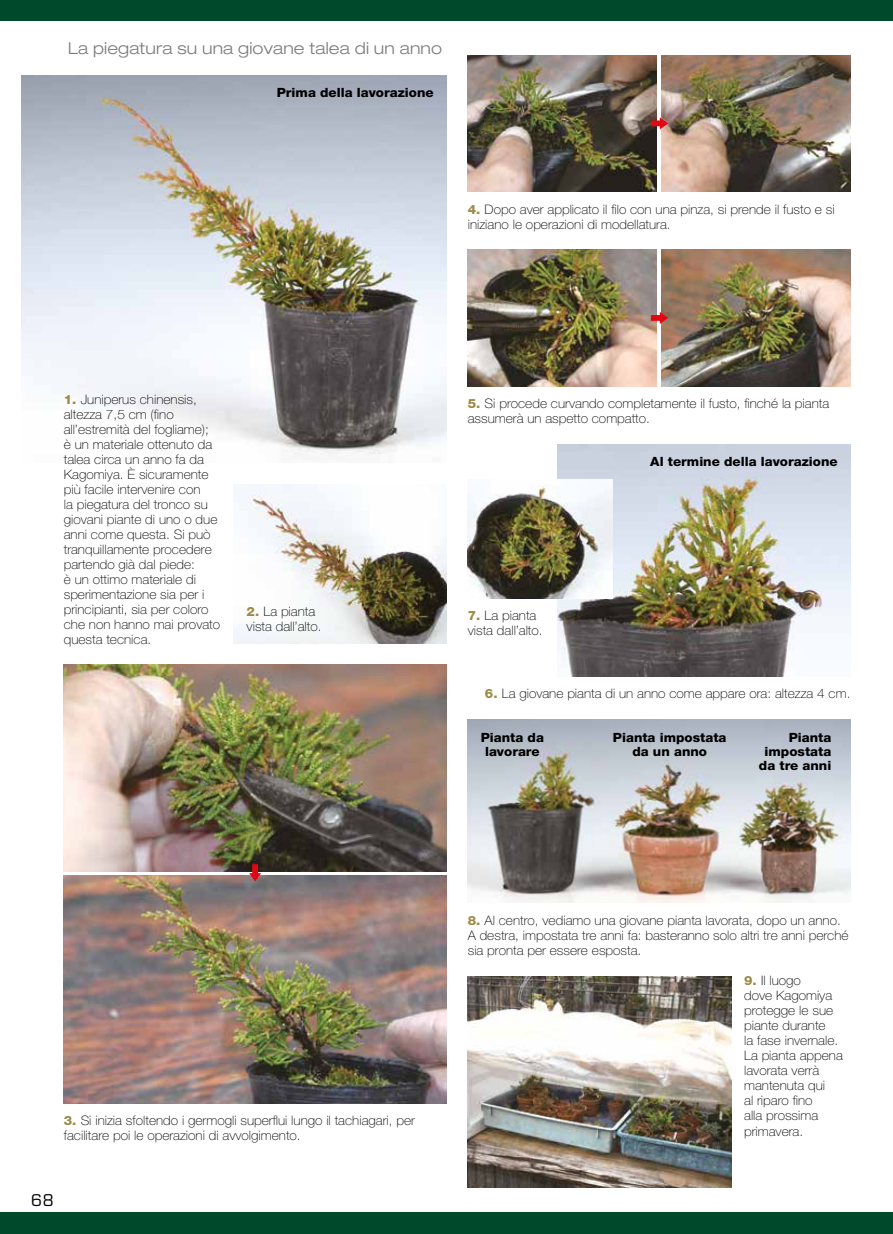
<style>
.page{position:relative;width:893px;height:1234px;background:#fff}
.page>*{position:absolute;margin:0;border:0;box-sizing:border-box;transform-origin:0 0}
.t1{font:300 expanded 16.5px "Helvetica Neue LT Std";letter-spacing:.01em;color:#7c7b7b}
.t2{font:15.75px "Eurostile LT Std";color:#000}
.t3{font:100 13.05px/15px "Helvetica Neue LT Std";color:#000;scale:1.05 1}
.t4{font:800 12.75px/14.2px "Helvetica Neue LT Std";color:#000;text-align:center;scale:1.05 1}
.s1{font-weight:800;font-size:12.75px;color:#9b8a45}
</style>
<div class="page">
<div style="left:0;top:1212px;width:893px;height:21px;background:#004a2c"></div>
<div style="left:0;top:0;width:893px;height:21px;background:#004a2c"></div>
<img style="left:21px;top:76px;width:425px;height:383px">
<img style="left:234px;top:484px;width:212px;height:159px">
<img style="left:64px;top:664px;width:382px;height:207px">
<img style="left:64px;top:875px;width:382px;height:227px">
<img style="left:468px;top:55px;width:189px;height:136px">
<img style="left:661px;top:55px;width:189px;height:136px">
<img style="left:468px;top:250px;width:189px;height:136px">
<img style="left:661px;top:250px;width:189px;height:136px">
<img style="left:557px;top:444px;width:293px;height:232px">
<img style="left:468px;top:479px;width:144px;height:119px">
<img style="left:468px;top:719px;width:382px;height:183px">
<img style="left:468px;top:976px;width:263px;height:210px">
<svg style="left:249px;top:864px;width:12px;height:17px"></svg>
<svg style="left:651px;top:117px;width:17px;height:12px"></svg>
<svg style="left:651px;top:312px;width:17px;height:12px"></svg>
<p class="t1" style="left:68px;top:39px;width:376px">La piegatura su una giovane talea di un anno</p>
<p class="t4" style="left:277px;top:86px;width:151px">Prima della lavorazione</p>
<p class="t3" style="left:468px;top:201px;width:351px"><span class="s1">4.</span> Dopo aver applicato il filo con una pinza, si prende il fusto e si iniziano le operazioni di modellatura.</p>
<p class="t3" style="left:64px;top:391px;width:150px"><span class="s1">1.</span> Juniperus chinensis, altezza 7,5 cm (fino all’estremità del fogliame);<br>è un materiale ottenuto da talea circa un anno fa da<br>Kagomiya. È sicuramente più facile intervenire con<br>la piegatura del tronco su giovani piante di uno o due anni come questa. Si può tranquillamente procedere partendo già dal piede:<br>è un ottimo materiale di sperimentazione sia per i principianti, sia per coloro che non hanno mai provato questa tecnica.</p>
<p class="t3" style="left:468px;top:396px;width:346px"><span class="s1">5.</span> Si procede curvando completamente il fusto, finché la pianta assumerà un aspetto compatto.</p>
<p class="t3" style="left:247px;top:603px;width:73px"><span class="s1">2.</span> La pianta vista dall’alto.</p>
<p class="t3" style="left:468px;top:608px;width:73px"><span class="s1">7.</span> La pianta vista dall’alto.</p>
<p class="t4" style="left:650px;top:454px;width:180px">Al termine della lavorazione</p>
<p class="t3" style="left:485px;top:686px;width:350px"><span class="s1">6.</span> La giovane pianta di un anno come appare ora: altezza 4 cm.</p>
<p class="t4" style="left:481px;top:729px;width:62px">Pianta da lavorare</p>
<p class="t4" style="left:613px;top:729px;width:110px">Pianta impostata da un anno</p>
<p class="t4" style="left:759px;top:729px;width:70px;text-align:right">Pianta impostata da tre anni</p>
<p class="t3" style="left:64px;top:1112px;width:336px"><span class="s1">3.</span> Si inizia sfoltendo i germogli superflui lungo il tachiagari, per facilitare poi le operazioni di avvolgimento.</p>
<p class="t2" style="left:31px;top:1190px;width:24px">68</p>
<p class="t3" style="left:468px;top:912px;width:364px"><span class="s1">8.</span> Al centro, vediamo una giovane pianta lavorata, dopo un anno.<br>A destra, impostata tre anni fa: basteranno solo altri tre anni perché sia pronta per essere esposta.</p>
<p class="t3" style="left:744px;top:973px;width:96px"><span class="s1">9.</span> Il luogo<br>dove Kagomiya protegge le sue piante durante<br>la fase invernale.<br>La pianta appena lavorata verrà mantenuta qui<br>al riparo fino<br>alla prossima primavera.</p>
</div>
